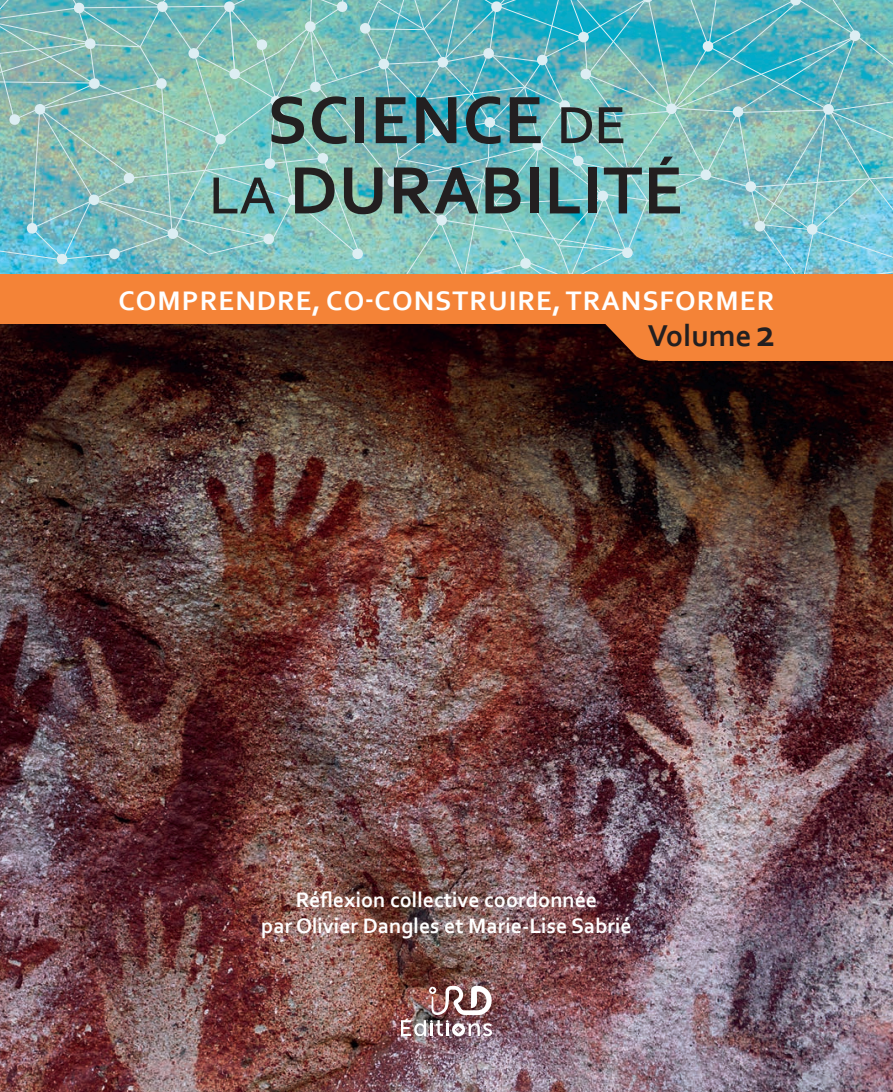
<style>
.page{position:relative;width:893px;height:1092px;background:#fff}
.page>*{position:absolute;margin:0;border:0;box-sizing:border-box;transform-origin:0 0}
.t1{font:700 70.17px/70.2px "Corbel";letter-spacing:.01em;color:#231f20;text-align:center}
.t2{font:700 31.68px "Corbel";color:#231f20}
.t3{font:700 28.18px "Corbel";letter-spacing:.035em;color:#fff}
.t4{font:700 21.88px/26.4px "Corbel";color:#fff;text-align:center}
.s1{font-weight:400}
.s2{font-size:38.68px}
</style>
<div class="page">
<img style="left:0;top:324px;width:893px;height:767px">
<div style="left:0;top:274px;width:893px;height:50px;background:#f48337"></div>
<svg style="left:604px;top:324px;width:54px;height:36px;background:#a95725"></svg>
<div style="left:658px;top:319px;width:235px;height:41px;background:#f48337"></div>
<img style="left:401px;top:985px;width:91px;height:51px">
<img style="left:0;top:0;width:893px;height:274px">
<p class="t1" style="left:208px;top:83px;width:477px">SCIENCE <span class="s1">de<br>la</span> DURABILITÉ</p>
<p class="t3" style="left:119px;top:283px;width:657px">COMPRENDRE, CO-CONSTRUIRE, TRANSFORMER</p>
<p class="t2" style="left:648px;top:316px;width:129px">Volume <span class="s2">2</span></p>
<p class="t4" style="left:261px;top:886px;width:372px">Réflexion collective coordonnée<br>par Olivier Dangles et Marie-Lise Sabrié</p>
</div>
